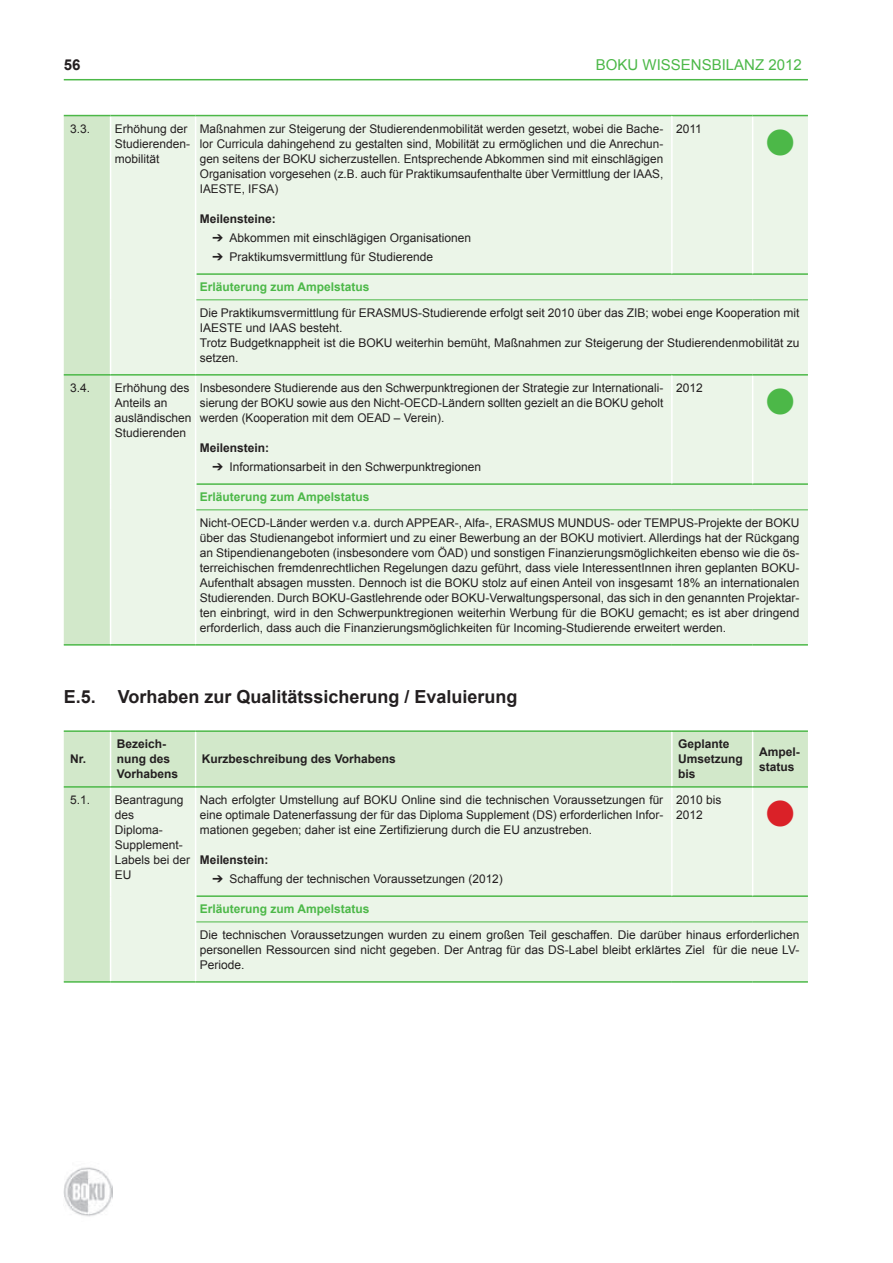
<style>
.page{position:relative;width:893px;height:1263px;background:#fff}
.page>*{position:absolute;margin:0;border:0;box-sizing:border-box;transform-origin:0 0}
.t1{font:45px "Wingdings";color:#4cb848}
.t2{font:45px "Wingdings";color:#da2128}
.t3{font:700 18px "Arial";color:#231f20}
.t4{font:15px "Arial";color:#4cb848}
.t5{font:700 15px "Arial";color:#231f20}
.t6{font:12px/15px "Arial";color:#231f20}
.t7{font:700 12px/15px "Arial";color:#231f20}
.t8{font:700 12px "Arial";color:#4cb848}
</style>
<div class="page">
<hr style="left:64px;top:79px;width:744px;height:1px;background:#4cb848">
<img style="left:64px;top:1167px;width:49px;height:50px">
<div style="left:111px;top:116px;width:697px;height:528px;background:#ebf5e8"></div>
<hr style="left:196px;top:273px;width:476px;height:2px;background:#4cb848">
<hr style="left:672px;top:273px;width:81px;height:2px;background:#4cb848">
<hr style="left:753px;top:273px;width:55px;height:2px;background:#4cb848">
<hr style="left:196px;top:483px;width:476px;height:2px;background:#4cb848">
<hr style="left:672px;top:483px;width:81px;height:2px;background:#4cb848">
<hr style="left:753px;top:483px;width:55px;height:2px;background:#4cb848">
<div style="left:64px;top:116px;width:47px;height:528px;background:#d2e8ca"></div>
<hr style="left:110px;top:510px;width:1px;height:134px;background:#fff">
<hr style="left:195px;top:116px;width:1px;height:158px;background:#fff">
<hr style="left:752px;top:116px;width:1px;height:157px;background:#fff">
<svg style="left:195px;top:274px;width:1px;height:26px"></svg>
<hr style="left:195px;top:300px;width:1px;height:74px;background:#fff">
<hr style="left:195px;top:376px;width:1px;height:108px;background:#fff">
<hr style="left:752px;top:376px;width:1px;height:107px;background:#fff">
<svg style="left:195px;top:484px;width:1px;height:26px"></svg>
<hr style="left:195px;top:510px;width:1px;height:134px;background:#fff">
<hr style="left:64px;top:115px;width:47px;height:1px;background:#4cb848">
<hr style="left:111px;top:115px;width:85px;height:1px;background:#4cb848">
<hr style="left:196px;top:115px;width:476px;height:1px;background:#4cb848">
<hr style="left:672px;top:115px;width:81px;height:1px;background:#4cb848">
<hr style="left:753px;top:115px;width:55px;height:1px;background:#4cb848">
<hr style="left:64px;top:374px;width:47px;height:2px;background:#4cb848">
<hr style="left:111px;top:374px;width:85px;height:2px;background:#4cb848">
<hr style="left:196px;top:374px;width:476px;height:2px;background:#4cb848">
<hr style="left:672px;top:374px;width:81px;height:2px;background:#4cb848">
<hr style="left:753px;top:374px;width:55px;height:2px;background:#4cb848">
<hr style="left:64px;top:644px;width:47px;height:2px;background:#4cb848">
<hr style="left:111px;top:644px;width:85px;height:2px;background:#4cb848">
<hr style="left:196px;top:644px;width:476px;height:2px;background:#4cb848">
<hr style="left:672px;top:644px;width:81px;height:2px;background:#4cb848">
<hr style="left:753px;top:644px;width:55px;height:2px;background:#4cb848">
<hr style="left:196px;top:299px;width:476px;height:1px;background:#4cb848">
<hr style="left:672px;top:299px;width:81px;height:1px;background:#4cb848">
<hr style="left:753px;top:299px;width:55px;height:1px;background:#4cb848">
<hr style="left:196px;top:509px;width:476px;height:1px;background:#4cb848">
<hr style="left:672px;top:509px;width:81px;height:1px;background:#4cb848">
<hr style="left:753px;top:509px;width:55px;height:1px;background:#4cb848">
<hr style="left:671px;top:116px;width:2px;height:157px;background:#fff">
<hr style="left:671px;top:376px;width:2px;height:107px;background:#fff">
<div style="left:64px;top:732px;width:744px;height:249px;background:#d2e8ca"></div>
<div style="left:111px;top:788px;width:697px;height:193px;background:#ebf5e8"></div>
<hr style="left:196px;top:895px;width:476px;height:2px;background:#4cb848">
<hr style="left:672px;top:895px;width:81px;height:2px;background:#4cb848">
<hr style="left:753px;top:895px;width:55px;height:2px;background:#4cb848">
<hr style="left:110px;top:732px;width:1px;height:54px;background:#fff">
<hr style="left:110px;top:788px;width:1px;height:108px;background:#fff">
<svg style="left:110px;top:896px;width:1px;height:26px"></svg>
<hr style="left:110px;top:922px;width:1px;height:59px;background:#fff">
<hr style="left:195px;top:732px;width:1px;height:54px;background:#fff">
<hr style="left:752px;top:732px;width:1px;height:54px;background:#fff">
<hr style="left:195px;top:788px;width:1px;height:108px;background:#fff">
<hr style="left:752px;top:788px;width:1px;height:107px;background:#fff">
<svg style="left:195px;top:896px;width:1px;height:26px"></svg>
<hr style="left:195px;top:922px;width:1px;height:59px;background:#fff">
<hr style="left:64px;top:981px;width:47px;height:2px;background:#4cb848">
<hr style="left:111px;top:981px;width:85px;height:2px;background:#4cb848">
<hr style="left:196px;top:981px;width:476px;height:2px;background:#4cb848">
<hr style="left:672px;top:981px;width:81px;height:2px;background:#4cb848">
<hr style="left:753px;top:981px;width:55px;height:2px;background:#4cb848">
<hr style="left:196px;top:921px;width:476px;height:1px;background:#4cb848">
<hr style="left:672px;top:921px;width:81px;height:1px;background:#4cb848">
<hr style="left:753px;top:921px;width:55px;height:1px;background:#4cb848">
<hr style="left:671px;top:732px;width:2px;height:54px;background:#fff">
<hr style="left:671px;top:788px;width:2px;height:107px;background:#fff">
<hr style="left:64px;top:730px;width:47px;height:2px;background:#4cb848">
<hr style="left:111px;top:730px;width:85px;height:2px;background:#4cb848">
<hr style="left:196px;top:730px;width:476px;height:2px;background:#4cb848">
<hr style="left:672px;top:730px;width:81px;height:2px;background:#4cb848">
<hr style="left:753px;top:730px;width:55px;height:2px;background:#4cb848">
<hr style="left:64px;top:786px;width:47px;height:2px;background:#4cb848">
<hr style="left:111px;top:786px;width:85px;height:2px;background:#4cb848">
<hr style="left:196px;top:786px;width:476px;height:2px;background:#4cb848">
<hr style="left:672px;top:786px;width:81px;height:2px;background:#4cb848">
<hr style="left:753px;top:786px;width:55px;height:2px;background:#4cb848">
<p class="t5" style="left:64px;top:55px;width:18px">56</p>
<p class="t4" style="left:596px;top:55px;width:207px">BOKU WISSENSBILANZ 2012</p>
<p class="t6" style="left:70px;top:121px;width:22px">3.3.</p>
<p class="t6" style="left:115px;top:121px;width:77px">Erhöhung der<br>Studierenden&shy;mobilität</p>
<p class="t6" style="left:200px;top:121px;width:465px;text-align:justify">Maßnahmen zur Steigerung der Studierendenmobilität werden gesetzt, wobei die Bache&shy;lor Curricula dahingehend zu gestalten sind, Mobilität zu ermöglichen und die Anrechun&shy;gen seitens der BOKU sicherzustellen. Entsprechende Abkommen sind mit einschlägigen Organisation vorgesehen (z.B. auch für Praktikumsaufenthalte über Vermittlung der IAAS, IAESTE, IFSA)</p>
<p class="t7" style="left:200px;top:211px;width:78px">Meilensteine:</p>
<p class="t6" style="left:213px;top:230px;width:260px">➔ Abkommen mit einschlägigen Organisationen</p>
<p class="t6" style="left:213px;top:250px;width:222px">➔ Praktikumsvermittlung für Studierende</p>
<p class="t6" style="left:676px;top:121px;width:27px">2011</p>
<h1 class="t1" style="left:763px;top:118px;width:35px">●</h1>
<p class="t8" style="left:200px;top:279px;width:171px">Erläuterung zum Ampelstatus</p>
<p class="t6" style="left:200px;top:305px;width:601px">Die Praktikumsvermittlung für ERASMUS-Studierende erfolgt seit 2010 über das ZIB; wobei enge Kooperation mit IAESTE und IAAS besteht.<br>Trotz Budgetknappheit ist die BOKU weiterhin bemüht, Maßnahmen zur Steigerung der Studierendenmobilität zu setzen.</p>
<p class="t6" style="left:70px;top:380px;width:22px">3.4.</p>
<p class="t6" style="left:115px;top:380px;width:78px">Erhöhung des<br>Anteils an ausländischen<br>Studierenden</p>
<p class="t6" style="left:200px;top:380px;width:465px;text-align:justify">Insbesondere Studierende aus den Schwerpunktregionen der Strategie zur Internationali&shy;sierung der BOKU sowie aus den Nicht-OECD-Ländern sollten gezielt an die BOKU geholt werden (Kooperation mit dem OEAD – Verein).</p>
<p class="t7" style="left:200px;top:441px;width:71px">Meilenstein:</p>
<p class="t6" style="left:213px;top:460px;width:270px">➔ Informationsarbeit in den Schwerpunktregionen</p>
<p class="t6" style="left:676px;top:380px;width:28px">2012</p>
<h1 class="t1" style="left:763px;top:378px;width:35px">●</h1>
<p class="t8" style="left:200px;top:489px;width:171px">Erläuterung zum Ampelstatus</p>
<p class="t6" style="left:200px;top:515px;width:601px;text-align:justify">Nicht-OECD-Länder werden v.a. durch APPEAR-, Alfa-, ERASMUS MUNDUS- oder TEMPUS-Projekte der BOKU über das Studienangebot informiert und zu einer Bewerbung an der BOKU motiviert. Allerdings hat der Rückgang an Stipendienangeboten (insbesondere vom ÖAD) und sonstigen Finanzierungsmöglichkeiten ebenso wie die ös&shy;terreichischen fremdenrechtlichen Regelungen dazu geführt, dass viele InteressentInnen ihren geplanten BOKU-Aufenthalt absagen mussten. Dennoch ist die BOKU stolz auf einen Anteil von insgesamt 18% an internationalen Studierenden. Durch BOKU-Gastlehrende oder BOKU-Verwaltungspersonal, das sich in den genannten Projektar&shy;ten einbringt, wird in den Schwerpunktregionen weiterhin Werbung für die BOKU gemacht; es ist aber dringend erforderlich, dass auch die Finanzierungsmöglichkeiten für Incoming-Studierende erweitert werden.</p>
<h2 class="t3" style="left:64px;top:685px;width:455px">E.5. Vorhaben zur Qualitätssicherung / Evaluierung</h2>
<p class="t7" style="left:70px;top:752px;width:18px">Nr.</p>
<p class="t7" style="left:117px;top:737px;width:63px">Bezeich&shy;nung des<br>Vorhabens</p>
<p class="t7" style="left:202px;top:752px;width:195px">Kurzbeschreibung des Vorhabens</p>
<p class="t6" style="left:70px;top:792px;width:22px">5.1.</p>
<p class="t6" style="left:115px;top:792px;width:77px">Beantragung des<br>Diploma-<br>Supplement-<br>Labels bei der<br>EU</p>
<p class="t6" style="left:200px;top:792px;width:465px;text-align:justify">Nach erfolgter Umstellung auf BOKU Online sind die technischen Voraussetzungen für eine optimale Datenerfassung der für das Diploma Supplement (DS) erforderlichen Infor&shy;mationen gegeben; daher ist eine Zertifizierung durch die EU anzustreben.</p>
<p class="t7" style="left:200px;top:853px;width:70px">Meilenstein:</p>
<p class="t6" style="left:213px;top:872px;width:292px">➔ Schaffung der technischen Voraussetzungen (2012)</p>
<p class="t7" style="left:678px;top:737px;width:66px">Geplante<br>Umsetzung bis</p>
<p class="t7" style="left:759px;top:744px;width:42px">Ampel&shy;status</p>
<p class="t6" style="left:676px;top:792px;width:47px">2010 bis<br>2012</p>
<h1 class="t2" style="left:763px;top:790px;width:35px">●</h1>
<p class="t8" style="left:200px;top:901px;width:171px">Erläuterung zum Ampelstatus</p>
<p class="t6" style="left:200px;top:927px;width:601px;text-align:justify">Die technischen Voraussetzungen wurden zu einem großen Teil geschaffen. Die darüber hinaus erforderlichen personellen Ressourcen sind nicht gegeben. Der Antrag für das DS-Label bleibt erklärtes Ziel für die neue LV-Periode.</p>
</div>
